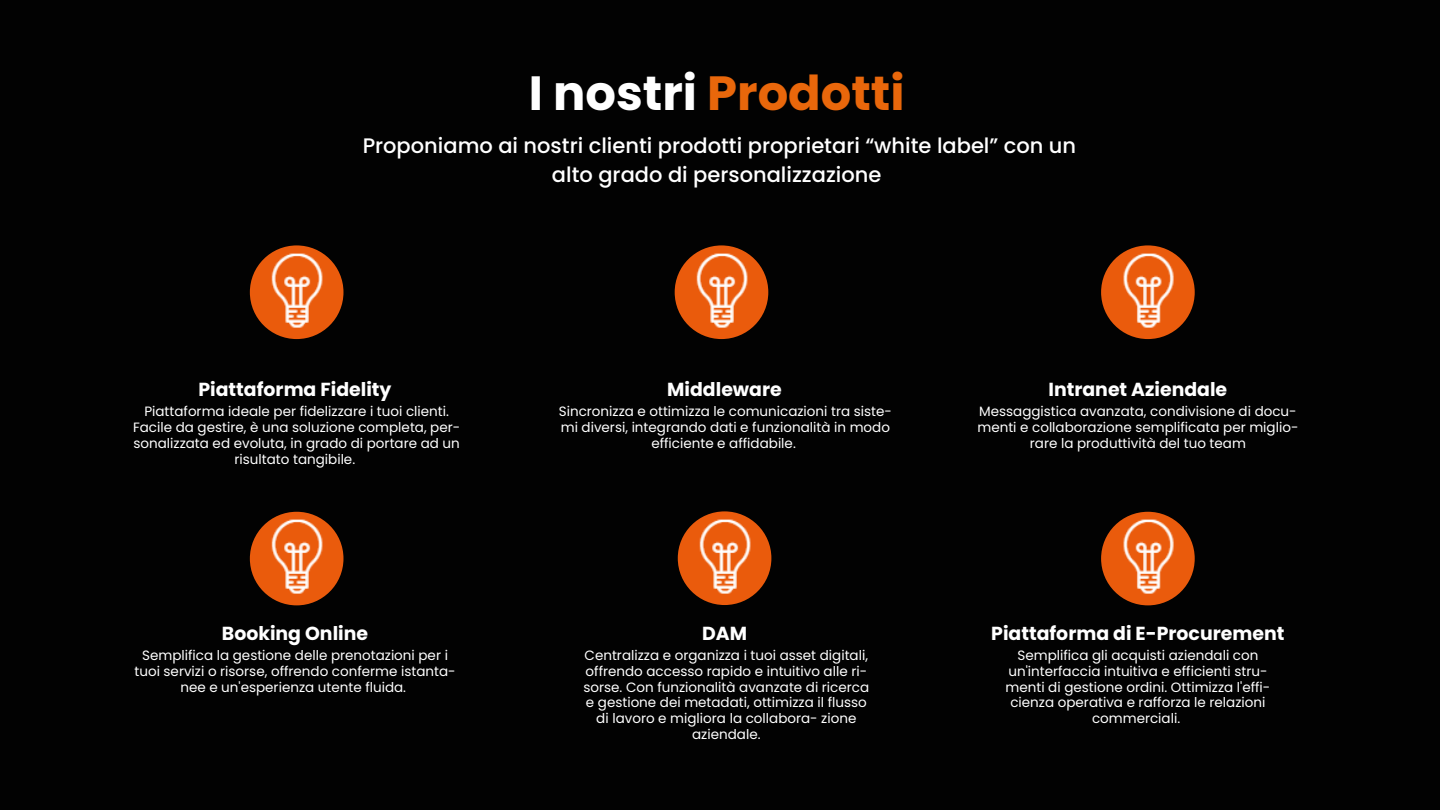
<style>
.page{position:relative;width:1440px;height:810px;background:#020202}
.page>*{position:absolute;margin:0;border:0;box-sizing:border-box;transform-origin:0 0}
.t1{font:700 48px "Poppins";color:#e9670b}
.t2{font:500 21px/29.2px "Poppins";color:#fff;text-align:center}
.t3{font:700 18.9px "Poppins";color:#fff}
.t4{font:13.5px/15.8px "Poppins";color:#fff;text-align:center}
.s1{color:#fff}
</style>
<div class="page">
<img style="left:250px;top:245px;width:93px;height:94px;border-radius:50%">
<img style="left:675px;top:245px;width:93px;height:94px;border-radius:50%">
<img style="left:1101px;top:245px;width:94px;height:94px;border-radius:50%">
<img style="left:250px;top:512px;width:93px;height:93px;border-radius:50%">
<img style="left:678px;top:511px;width:93px;height:94px;border-radius:50%">
<img style="left:1101px;top:512px;width:94px;height:93px;border-radius:50%">
<h2 class="t1" style="left:529px;top:59px;width:377px"><span class="s1">I nostri</span> Prodotti</h2>
<p class="t2" style="left:363px;top:131px;width:715px">Proponiamo ai nostri clienti prodotti proprietari “white label” con un alto grado di personalizzazione</p>
<p class="t3" style="left:199px;top:376px;width:194px">Piattaforma Fidelity</p>
<p class="t4" style="left:133px;top:404px;width:329px">Piattaforma ideale per fidelizzare i tuoi clienti.<br>Facile da gestire, è una soluzione completa, per&shy;sonalizzata ed evoluta, in grado di portare ad un risultato tangibile.</p>
<h4 class="t3" style="left:222px;top:620px;width:148px">Booking Online</h4>
<p class="t4" style="left:134px;top:647px;width:323px">Semplifica la gestione delle prenotazioni per i tuoi servizi o risorse, offrendo conferme istanta&shy;nee e un'esperienza utente fluida.</p>
<h4 class="t3" style="left:667px;top:376px;width:116px">Middleware</h4>
<p class="t3" style="left:1048px;top:376px;width:180px">Intranet Aziendale</p>
<p class="t4" style="left:559px;top:404px;width:335px">Sincronizza e ottimizza le comunicazioni tra siste&shy;mi diversi, integrando dati e funzionalità in modo efficiente e affidabile.</p>
<p class="t3" style="left:702px;top:620px;width:46px">DAM</p>
<h4 class="t4" style="left:584px;top:647px;width:287px">Centralizza e organizza i tuoi asset digitali, offrendo accesso rapido e intuitivo alle ri&shy;sorse. Con funzionalità avanzate di ricerca e gestione dei metadati, ottimizza il flusso di lavoro e migliora la collabora- zione aziendale.</h4>
<p class="t4" style="left:977px;top:404px;width:323px">Messaggistica avanzata, condivisione di docu&shy;menti e collaborazione semplificata per miglio&shy;rare la produttività del tuo team</p>
<p class="t3" style="left:991px;top:620px;width:295px">Piattaforma di E-Procurement</p>
<h4 class="t4" style="left:1006px;top:647px;width:266px">Semplifica gli acquisti aziendali con un'interfaccia intuitiva e efficienti stru&shy;menti di gestione ordini. Ottimizza l'effi&shy;cienza operativa e rafforza le relazioni commerciali.</h4>
</div>
